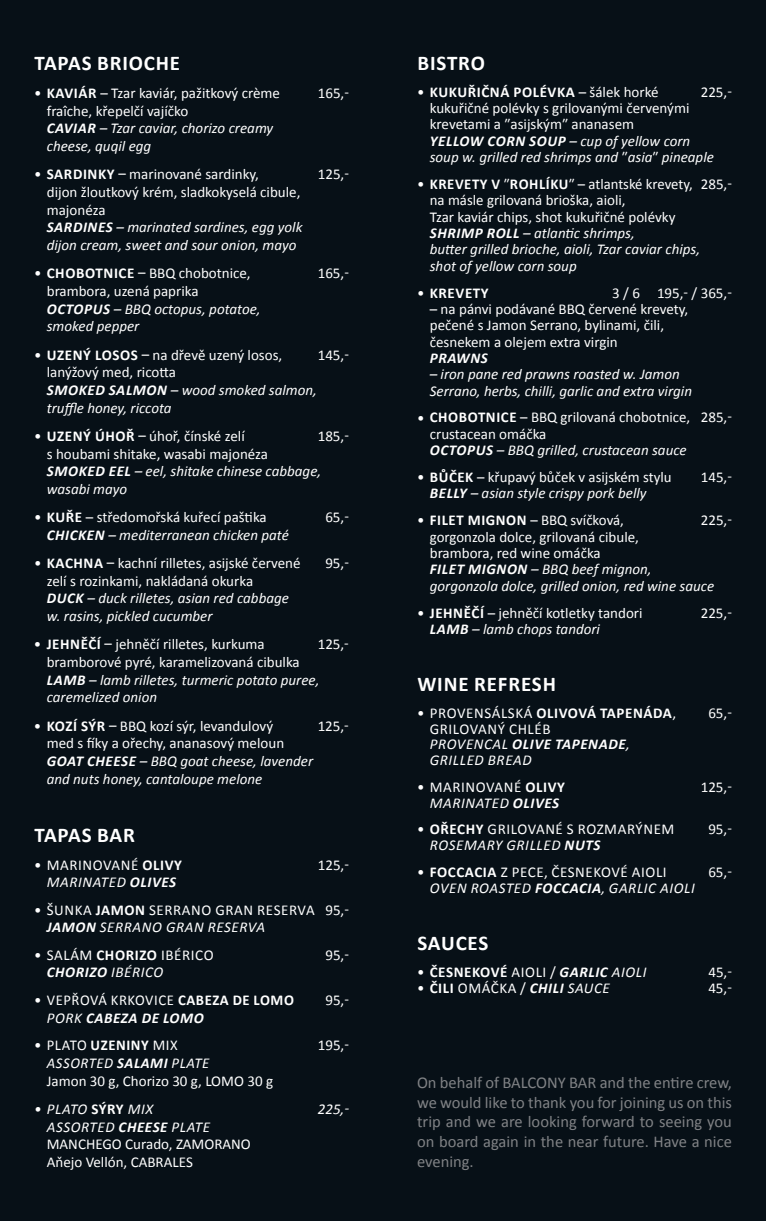
<style>
.page{position:relative;width:766px;height:1221px;background:#fff}
.page>*{position:absolute;margin:0;border:0;box-sizing:border-box;transform-origin:0 0}
.t1{font:700 21px "Calibri";letter-spacing:.04em;color:#fff}
.t2{font:16.5px/19.8px "Calibri";color:#808285;text-align:justify}
.t3{font:15px/16.4px "Calibri";color:#fff}
.t4{font:italic 15px/17.7px "Calibri";color:#fff}
.t5{font:15px/17.2px "Calibri";letter-spacing:.04em;color:#fff}
.t6{font:italic 15px/15.9px "Calibri";letter-spacing:.04em;color:#fff}
.t7{font:700 15px "Calibri";letter-spacing:.04em;color:#fff}
.t8{font:italic 700 15px "Calibri";letter-spacing:.04em;color:#fff}
.s1{font-weight:700}
.s2{font-style:normal}
.s3{font-weight:400}
.s4{font-weight:700;font-style:italic}
.s5{font-style:italic}
.s6{font-weight:700;font-style:normal}
</style>
<div class="page">
<div style="left:0;top:0;width:765px;height:1220px;background:#071017"></div>
<h1 class="t1" style="left:34px;top:49px;width:76px">TAPAS BRIOCHE</h1>
<p class="t3" style="left:34px;top:85px;width:247px">• <span class="s1">KAVIÁR</span> – Tzar kaviár, pažitkový crème</p>
<p class="t3" style="left:318px;top:85px;width:33px">165,-</p>
<p class="t4" style="left:47px;top:101px;width:228px"><span class="s2">fraîche, křepelčí vajíčko<br></span><span class="s1">CAVIAR</span> – Tzar caviar, chorizo creamy cheese, quqil egg</p>
<p class="t3" style="left:34px;top:166px;width:226px">• <span class="s1">SARDINKY</span> – marinované sardinky,</p>
<p class="t3" style="left:318px;top:166px;width:33px">125,-</p>
<p class="t4" style="left:47px;top:183px;width:257px"><span class="s2">dijon žloutkový krém, sladkokyselá cibule, majonéza<br></span><span class="s1">SARDINES</span> – marinated sardines, egg yolk dijon cream, sweet and sour onion, mayo</p>
<p class="t3" style="left:34px;top:265px;width:218px">• <span class="s1">CHOBOTNICE</span> – BBQ chobotnice,</p>
<p class="t3" style="left:318px;top:265px;width:33px">165,-</p>
<p class="t4" style="left:47px;top:281px;width:215px"><span class="s2">brambora, uzená paprika<br></span><span class="s1">OCTOPUS</span> – BBQ octopus, potatoe, smoked pepper</p>
<p class="t3" style="left:34px;top:346px;width:250px">• <span class="s1">UZENÝ LOSOS</span> – na dřevě uzený losos,</p>
<p class="t3" style="left:318px;top:346px;width:33px">145,-</p>
<p class="t4" style="left:47px;top:363px;width:271px"><span class="s2">lanýžový med, ricotta<br></span><span class="s1">SMOKED SALMON</span> – wood smoked salmon, truffle honey, riccota</p>
<p class="t7" style="left:34px;top:426px;width:82px"><span class="s3">•</span> UZENÝ ÚHOŘ</p>
<p class="t3" style="left:138px;top:428px;width:108px">– úhoř, čínské zelí</p>
<p class="t3" style="left:318px;top:428px;width:33px">185,-</p>
<p class="t3" style="left:47px;top:445px;width:223px">s houbami shitake, wasabi majonéza</p>
<p class="t8" style="left:47px;top:461px;width:71px">SMOKED EEL</p>
<p class="t4" style="left:135px;top:462px;width:188px">– eel, shitake chinese cabbage,</p>
<p class="t4" style="left:47px;top:479px;width:82px">wasabi mayo</p>
<p class="t3" style="left:34px;top:509px;width:234px">• <span class="s1">KUŘE</span> – středomořská kuřecí paštika</p>
<p class="t3" style="left:325px;top:509px;width:25px">65,-</p>
<p class="t4" style="left:47px;top:525px;width:244px"><span class="s1">CHICKEN</span> – mediterranean chicken paté</p>
<p class="t7" style="left:34px;top:553px;width:23px"><span class="s3">•</span> KACHNA</p>
<p class="t3" style="left:107px;top:555px;width:195px">– kachní rilletes, asijské červené</p>
<p class="t3" style="left:325px;top:555px;width:25px">95,-</p>
<p class="t3" style="left:47px;top:572px;width:208px">zelí s rozinkami, nakládaná okurka</p>
<p class="t8" style="left:47px;top:589px;width:11px">DUCK</p>
<p class="t4" style="left:47px;top:589px;width:244px;text-indent:41px">– duck rilletes, asian red cabbage w. rasins, pickled cucumber</p>
<p class="t3" style="left:34px;top:636px;width:232px">• <span class="s1">JEHNĚČÍ</span> – jehněčí rilletes, kurkuma</p>
<p class="t3" style="left:317px;top:636px;width:33px">125,-</p>
<p class="t4" style="left:47px;top:652px;width:274px"><span class="s2">bramborové pyré, karamelizovaná cibulka<br></span><span class="s1">LAMB</span> – lamb rilletes, turmeric potato puree, caremelized onion</p>
<p class="t3" style="left:34px;top:717px;width:241px">• <span class="s1">KOZÍ SÝR</span> – BBQ kozí sýr, levandulový</p>
<p class="t3" style="left:317px;top:717px;width:33px">125,-</p>
<p class="t4" style="left:47px;top:734px;width:268px"><span class="s2">med s fíky a ořechy, ananasový meloun<br></span><span class="s1">GOAT CHEESE</span> – BBQ goat cheese, lavender and nuts honey, cantaloupe melone</p>
<h1 class="t1" style="left:34px;top:821px;width:102px">TAPAS BAR</h1>
<p class="t5" style="left:34px;top:856px;width:149px">• MARINOVANÉ <span class="s1">OLIVY</span></p>
<p class="t3" style="left:318px;top:857px;width:33px">125,-</p>
<p class="t6" style="left:47px;top:873px;width:131px">MARINATED <span class="s1">OLIVES</span></p>
<p class="t5" style="left:47px;top:901px;width:303px;text-indent:-13px">• ŠUNKA <span class="s1">JAMON</span> SERRANO GRAN RESERVA 95,-<br><span class="s4">JAMON</span> <span class="s5">SERRANO GRAN RESERVA</span></p>
<p class="t5" style="left:34px;top:946px;width:181px">• SALÁM <span class="s1">CHORIZO</span> IBéRICO</p>
<p class="t3" style="left:325px;top:947px;width:25px">95,-</p>
<p class="t8" style="left:47px;top:962px;width:118px">CHORIZO <span class="s3">IBéRICO</span></p>
<p class="t5" style="left:34px;top:991px;width:261px">• VEPŘOVÁ KRKOVICE <span class="s1">CABEZA DE LOMO</span></p>
<p class="t3" style="left:325px;top:992px;width:25px">95,-</p>
<p class="t8" style="left:47px;top:1007px;width:158px"><span class="s3">PORK</span> CABEZA DE LOMO</p>
<p class="t5" style="left:34px;top:1036px;width:145px">• PLATO <span class="s1">UZENINY</span> MIX</p>
<p class="t3" style="left:318px;top:1037px;width:33px">195,-</p>
<p class="t3" style="left:47px;top:1054px;width:228px;line-height:17.7px"><span class="s5">ASSORTED</span> <span class="s4">SALAMI</span> <span class="s5">PLATE<br></span>Jamon 30 g, Chorizo 30 g, LOMO 30 g</p>
<p class="t6" style="left:34px;top:1100px;width:121px">• PLATO <span class="s6">SÝRY</span> MIX</p>
<p class="t4" style="left:318px;top:1099px;width:33px">225,-</p>
<p class="t3" style="left:47px;top:1117px;width:205px;line-height:17.7px"><span class="s5">ASSORTED</span> <span class="s4">CHEESE</span> <span class="s5">PLATE<br></span>MANCHEGO Curado, ZAMORANO<br>Aňejo Vellón, CABRALES</p>
<h1 class="t1" style="left:417px;top:49px;width:69px">BISTRO</h1>
<p class="t7" style="left:417px;top:82px;width:243px"><span class="s3">•</span> KUKUŘIČNÁ POLÉVKA <span class="s3">– šálek horké</span></p>
<p class="t3" style="left:700px;top:84px;width:33px">225,-</p>
<p class="t3" style="left:429px;top:100px;width:285px">kukuřičné polévky s grilovanými červenými krevetami a ″asijským″ ananasem<br><span class="s4">YELLOW CORN SOUP</span> <span class="s5">– cup of yellow corn soup w. grilled red shrimps and</span> ″<span class="s5">asia</span>″ <span class="s5">pineaple</span></p>
<p class="t3" style="left:429px;top:176px;width:303px;text-indent:-13px">• <span class="s1">KREVETY V</span> ″<span class="s1">ROHLÍKU</span>″ – atlantské krevety, 285,- na másle grilovaná brioška, aioli,<br>Tzar kaviár chips, shot kukuřičné polévky <span class="s4">SHRIMP ROLL</span> <span class="s5">– atlantic shrimps,<br>butter grilled brioche, aioli, Tzar caviar chips,<br>shot of yellow corn soup</span></p>
<p class="t7" style="left:417px;top:283px;width:73px"><span class="s3">•</span> KREVETY</p>
<p class="t3" style="left:612px;top:284px;width:121px">3 / 6 195,- / 365,-</p>
<p class="t3" style="left:429px;top:301px;width:260px">– na pánvi podávané BBQ červené krevety, pečené s Jamon Serrano, bylinami, čili, česnekem a olejem extra virgin</p>
<p class="t8" style="left:429px;top:348px;width:60px">PRAWNS</p>
<p class="t4" style="left:429px;top:365px;width:264px;line-height:16.4px">– iron pane red prawns roasted w. Jamon<br>Serrano, herbs, chilli, garlic and extra virgin</p>
<p class="t3" style="left:429px;top:409px;width:303px;text-indent:-13px">• <span class="s1">CHOBOTNICE</span> – BBQ grilovaná chobotnice, 285,- crustacean omáčka<br><span class="s4">OCTOPUS</span> <span class="s5">– BBQ grilled, crustacean sauce</span></p>
<p class="t3" style="left:417px;top:469px;width:256px">• <span class="s1">BŮČEK</span> – křupavý bůček v asijském stylu</p>
<p class="t3" style="left:700px;top:469px;width:33px">145,-</p>
<p class="t4" style="left:429px;top:484px;width:218px"><span class="s1">BELLY</span> – asian style crispy pork belly</p>
<p class="t3" style="left:417px;top:512px;width:208px">• <span class="s1">FILET MIGNON</span> – BBQ svíčková,</p>
<p class="t3" style="left:700px;top:512px;width:33px">225,-</p>
<p class="t4" style="left:429px;top:528px;width:286px;line-height:16.4px"><span class="s2">gorgonzola dolce, grilovaná cibule,<br>brambora, red wine omáčka<br></span><span class="s1">FILET MIGNON</span> – BBQ beef mignon, gorgonzola dolce, grilled onion, red wine sauce</p>
<p class="t3" style="left:417px;top:604px;width:227px">• <span class="s1">JEHNĚČÍ</span> – jehněčí kotletky tandori</p>
<p class="t3" style="left:700px;top:604px;width:33px">225,-</p>
<p class="t4" style="left:429px;top:619px;width:172px"><span class="s1">LAMB</span> – lamb chops tandori</p>
<h1 class="t1" style="left:417px;top:670px;width:140px">WINE REFRESH</h1>
<p class="t7" style="left:417px;top:703px;width:260px"><span class="s3">• PROVENSÁLSKÁ</span> OLIVOVÁ TAPENÁDA<span class="s3">,</span></p>
<p class="t3" style="left:708px;top:704px;width:25px">65,-</p>
<p class="t6" style="left:429px;top:720px;width:201px"><span class="s2">GRILOVANÝ CHLÉB<br></span>PROVENCAL <span class="s1">OLIVE TAPENADE</span>,<br>GRILLED BREAD</p>
<p class="t5" style="left:417px;top:778px;width:149px">• MARINOVANÉ <span class="s1">OLIVY</span></p>
<p class="t3" style="left:700px;top:778px;width:33px">125,-</p>
<p class="t6" style="left:429px;top:794px;width:131px">MARINATED <span class="s1">OLIVES</span></p>
<p class="t5" style="left:417px;top:820px;width:259px">• <span class="s1">OŘECHY</span> GRILOVANÉ S ROZMARÝNEM</p>
<p class="t3" style="left:708px;top:821px;width:25px">95,-</p>
<p class="t6" style="left:429px;top:836px;width:172px">ROSEMARY GRILLED <span class="s1">NUTS</span></p>
<p class="t5" style="left:417px;top:863px;width:251px">• <span class="s1">FOCCACIA</span> Z PECE, ČESNEKOVÉ AIOLI</p>
<p class="t3" style="left:708px;top:863px;width:25px">65,-</p>
<p class="t6" style="left:429px;top:879px;width:266px">OVEN ROASTED <span class="s1">FOCCACIA</span>, GARLIC AIOLI</p>
<h1 class="t1" style="left:417px;top:929px;width:72px">SAUCES</h1>
<p class="t7" style="left:417px;top:962px;width:23px"><span class="s3">•</span> ČESNEKOVÉ</p>
<p class="t3" style="left:511px;top:963px;width:57px">AIOLI / <span class="s4">GARLIC</span></p>
<p class="t4" style="left:611px;top:962px;width:36px">AIOLI</p>
<p class="t3" style="left:708px;top:963px;width:25px">45,-</p>
<p class="t3" style="left:417px;top:979px;width:194px">• <span class="s1">ČILI</span> OMÁČKA / <span class="s4">CHILI</span> <span class="s5">SAUCE</span></p>
<p class="t3" style="left:708px;top:979px;width:25px">45,-</p>
<p class="t2" style="left:417px;top:1072px;width:316px">On behalf of BALCONY BAR and the entire crew, we would like to thank you for joining us on this trip and we are looking forward to seeing you on board again in the near future. Have a nice evening.</p>
</div>
